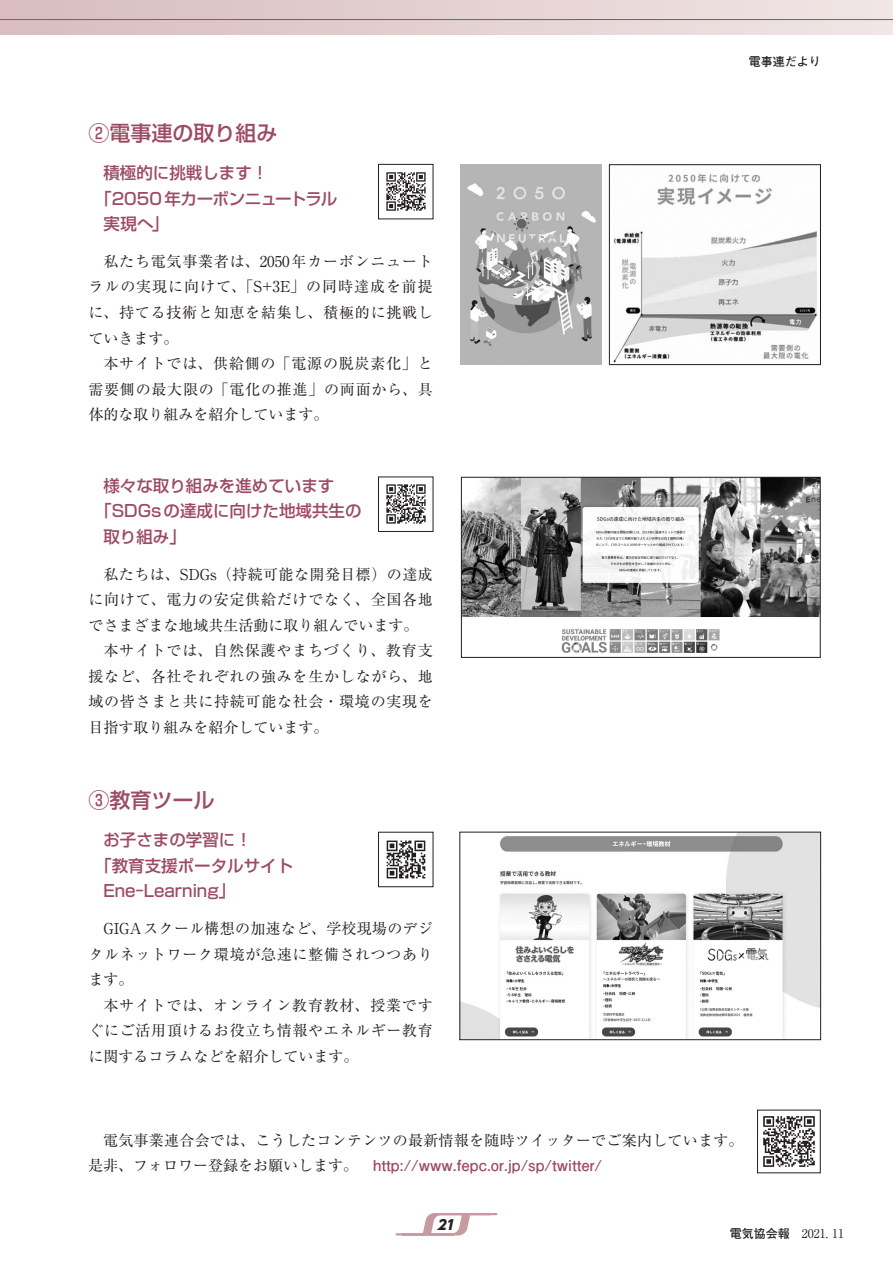
<style>
.page{position:relative;width:893px;height:1263px;background:#fff}
.page>*{position:absolute;margin:0;border:0;box-sizing:border-box;transform-origin:0 0}
.t1{font:500 21px "Shin Go Pro";color:#9c4b63}
.t2{font:500 16.5px "Shin Go Pro";color:#9c4b63}
.t3{font:500 16.5px "Shin Go Pro";letter-spacing:-.035em;color:#9c4b63}
.t4{font:15px/25.5px "Ryumin Pro";letter-spacing:.045em;color:#231f20;text-align:justify}
.t5{font:700 15px "Futo Go B101 Pro";color:#9c4b63}
.t6{font:15px "Ryumin Pro";letter-spacing:.015em;color:#231f20}
.t7{font:15px "Ryumin Pro";color:#231f20}
.t8{font:800 13.5px "UD Shin Go NT Pro";color:#231f20}
.t9{font:12px "Ryumin Pro";color:#231f20}
.t10{font:700 12px "Futo Go B101 Pro";color:#231f20}
.s1{font-family:"Ryumin Pro";font-weight:400;color:#231f20}
.s2{font-family:"Futo Go B101 Pro";font-weight:700}
</style>
<div class="page">
<svg style="left:395px;top:1213px;width:103px;height:23px"></svg>
<div style="left:0;top:0;width:893px;height:34px;background:linear-gradient(to right,#d8bbbe,#f0e5e5)"></div>
<hr style="left:0;top:19px;width:893px;height:1px;background:#9c4b63">
<img style="left:462px;top:834px;width:357px;height:204px">
<div style="left:460px;top:832px;width:361px;height:208px;border:1px solid #231f20"></div>
<img style="left:460px;top:165px;width:142px;height:200px">
<img style="left:613px;top:173px;width:204px;height:190px">
<div style="left:609px;top:165px;width:212px;height:200px;border:1px solid #231f20"></div>
<img style="left:463px;top:479px;width:355px;height:174px">
<div style="left:461px;top:477px;width:359px;height:181px;border:1px solid #231f20"></div>
<img style="left:386px;top:172px;width:40px;height:39px">
<div style="left:378px;top:164px;width:55px;height:55px;border:1px solid #231f20"></div>
<img style="left:386px;top:484px;width:40px;height:40px">
<div style="left:378px;top:477px;width:55px;height:55px;border:1px solid #231f20"></div>
<img style="left:386px;top:840px;width:40px;height:39px">
<div style="left:378px;top:832px;width:55px;height:55px;border:1px solid #231f20"></div>
<img style="left:763px;top:1116px;width:52px;height:51px">
<div style="left:757px;top:1110px;width:64px;height:63px;border:1px solid #231f20"></div>
<h1 class="t1" style="left:88px;top:116px;width:190px">②電事連の取り組み</h1>
<p class="t2" style="left:103px;top:159px;width:166px">積極的に挑戦します！</p>
<p class="t3" style="left:95px;top:185px;width:243px">「2050 年カーボンニュートラル</p>
<p class="t2" style="left:103px;top:210px;width:67px">実現へ」</p>
<p class="t4" style="left:88px;top:248px;width:346px;text-indent:15px">私たち電気事業者は、2050年カーボンニュートラルの実現に向けて、「S+3E」の同時達成を前提に、持てる技術と知恵を結集し、積極的に挑戦していきます。</p>
<p class="t4" style="left:88px;top:350px;width:346px;text-indent:15px">本サイトでは、供給側の「電源の脱炭素化」と需要側の最大限の「電化の推進」の両面から、具体的な取り組みを紹介しています。</p>
<p class="t2" style="left:103px;top:472px;width:232px">様々な取り組みを進めています</p>
<p class="t2" style="left:95px;top:497px;width:268px">「SDGsの達成に向けた地域共生の</p>
<p class="t2" style="left:103px;top:523px;width:84px">取り組み」</p>
<p class="t4" style="left:103px;top:560px;width:331px">私たちは、SDGs（持続可能な開発目標）の達成</p>
<p class="t4" style="left:88px;top:586px;width:346px">に向けて、電力の安定供給だけでなく、全国各地</p>
<p class="t7" style="left:88px;top:613px;width:331px">でさまざまな地域共生活動に取り組んでいます。</p>
<p class="t4" style="left:103px;top:637px;width:331px">本サイトでは、自然保護やまちづくり、教育支</p>
<p class="t4" style="left:88px;top:662px;width:346px">援など、各社それぞれの強みを生かしながら、地</p>
<p class="t4" style="left:88px;top:688px;width:346px">域の皆さまと共に持続可能な社会・環境の実現を</p>
<p class="t7" style="left:88px;top:715px;width:241px">目指す取り組みを紹介しています。</p>
<h1 class="t1" style="left:88px;top:783px;width:127px">③教育ツール</h1>
<p class="t2" style="left:103px;top:827px;width:150px">お子さまの学習に！</p>
<p class="t2" style="left:95px;top:852px;width:199px">「教育支援ポータルサイト</p>
<p class="t2" style="left:103px;top:878px;width:133px">Ene-Learning」</p>
<p class="t4" style="left:88px;top:915px;width:346px;text-indent:15px">GIGAスクール構想の加速など、学校現場のデジタルネットワーク環境が急速に整備されつつあります。</p>
<p class="t4" style="left:88px;top:991px;width:346px;text-indent:15px">本サイトでは、オンライン教育教材、授業ですぐにご活用頂けるお役立ち情報やエネルギー教育に関するコラムなどを紹介しています。</p>
<p class="t10" style="left:749px;top:52px;width:73px">電事連だより</p>
<p class="t6" style="left:103px;top:1128px;width:642px">電気事業連合会では、こうしたコンテンツの最新情報を随時ツイッターでご案内しています。</p>
<p class="t5" style="left:88px;top:1154px;width:515px"><span class="s1">是非、フォロワー登録をお願いします。　</span>http://www.fepc.or.jp/sp/twitter/</p>
<p class="t8" style="left:438px;top:1213px;width:19px">21</p>
<p class="t9" style="left:730px;top:1224px;width:116px"><span class="s2">電気協会報　</span>2021. 11</p>
</div>
